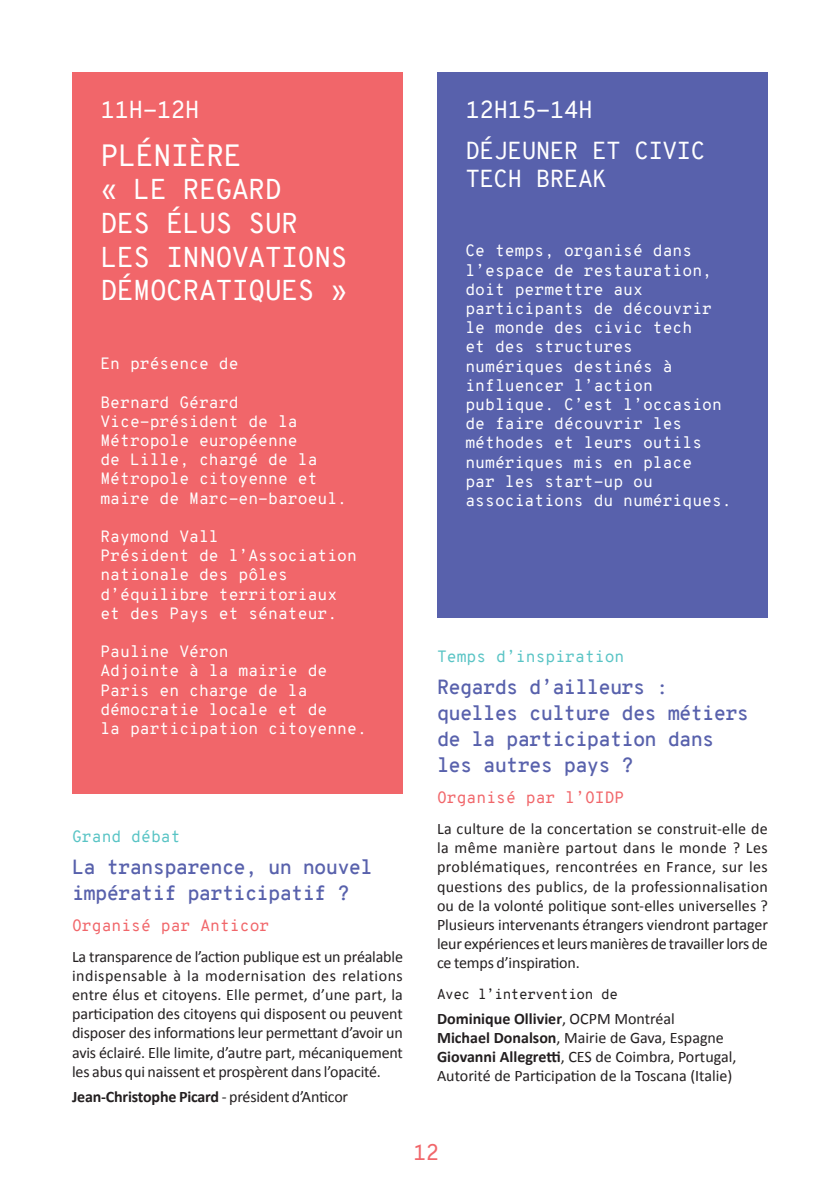
<style>
.page{position:relative;width:840px;height:1191px;background:#fff}
.page>*{position:absolute;margin:0;border:0;box-sizing:border-box;transform-origin:0 0}
.t1{font:30px "Overpass Mono";letter-spacing:-.03em;color:#fff}
.t2{font:28px/33.6px "Overpass Mono";letter-spacing:-.03em;color:#fff}
.t3{font:24px/40.2px "Overpass Mono";letter-spacing:-.03em;color:#fff}
.t4{font:22px "Overpass Mono";color:#f1666a}
.t5{font:600 20px/26px "Overpass Mono";letter-spacing:-.04em;color:#5861ac}
.t6{font:16px/19.2px "Calibri";letter-spacing:-.01em;color:#231f20;text-align:justify}
.t7{font:16px/19.2px "Overpass Mono";color:#fff}
.t8{font:700 16px "Calibri";letter-spacing:-.01em;color:#231f20}
.t9{font:16px "Overpass Mono";color:#f1666a}
.t10{font:16px "Overpass Mono";color:#59c4c5}
.t11{font:14px "Overpass Mono";letter-spacing:-.03em;color:#231f20}
.s1{font-weight:400}
.s2{font-weight:700}
</style>
<div class="page">
<div style="left:72px;top:72px;width:331px;height:722px;background:#f1666a"></div>
<div style="left:437px;top:72px;width:330px;height:545px;background:#5861ac"></div>
<h3 class="t3" style="left:100px;top:90px;width:101px">11H-12H</h3>
<h1 class="t1" style="left:100px;top:134px;width:143px">PLÉNIÈRE</h1>
<h2 class="t2" style="left:100px;top:173px;width:248px">« LE REGARD<br>DES ÉLUS SUR<br>LES INNOVATIONS<br>DÉMOCRATIQUES »</h2>
<p class="t7" style="left:100px;top:354px;width:139px">En présence de</p>
<p class="t7" style="left:100px;top:392px;width:248px">Bernard Gérard<br>Vice-président de la<br>Métropole européenne<br>de Lille, chargé de la<br>Métropole citoyenne et maire de Marc-en-baroeul.</p>
<p class="t7" style="left:100px;top:527px;width:258px">Raymond Vall<br>Président de l’Association nationale des pôles d’équilibre territoriaux et des Pays et sénateur.</p>
<p class="t7" style="left:100px;top:642px;width:268px">Pauline Véron<br>Adjointe à la mairie de<br>Paris en charge de la démocratie locale et de<br>la participation citoyenne.</p>
<p class="t10" style="left:72px;top:825px;width:110px">Grand débat</p>
<p class="t5" style="left:72px;top:853px;width:302px">La transparence, un nouvel impératif participatif ?</p>
<p class="t9" style="left:72px;top:914px;width:199px">Organisé par Anticor</p>
<p class="t6" style="left:72px;top:946px;width:332px">La transparence de l’action publique est un préalable indispensable à la modernisation des relations entre élus et citoyens. Elle permet, d’une part, la participation des citoyens qui disposent ou peuvent disposer des informations leur permettant d’avoir un avis éclairé. Elle limite, d’autre part, mécaniquement les abus qui naissent et prospèrent dans l’opacité.</p>
<p class="t8" style="left:72px;top:1086px;width:277px">Jean-Christophe Picard <span class="s1">- président d’Anticor</span></p>
<h3 class="t3" style="left:465px;top:90px;width:241px">12H15-14H<br>DÉJEUNER ET CIVIC</h3>
<h3 class="t3" style="left:465px;top:159px;width:143px">TECH BREAK</h3>
<p class="t7" style="left:465px;top:241px;width:268px">Ce temps, organisé dans l’espace de restauration, doit permettre aux participants de découvrir le monde des civic tech<br>et des structures numériques destinés à influencer l’action publique. C’est l’occasion de faire découvrir les méthodes et leurs outils numériques mis en place<br>par les start-up ou associations du numériques.</p>
<p class="t10" style="left:437px;top:645px;width:189px">Temps d’inspiration</p>
<p class="t5" style="left:437px;top:674px;width:313px">Regards d’ailleurs : quelles culture des métiers de la participation dans les autres pays ?</p>
<p class="t9" style="left:437px;top:786px;width:189px">Organisé par l’OIDP</p>
<p class="t6" style="left:437px;top:819px;width:332px">La culture de la concertation se construit-elle de la même manière partout dans le monde ? Les problématiques, rencontrées en France, sur les questions des publics, de la professionnalisation ou de la volonté politique sont-elles universelles ?<br>Plusieurs intervenants étrangers viendront partager leur expériences et leurs manières de travailler lors de ce temps d’inspiration.</p>
<p class="t11" style="left:437px;top:984px;width:182px">Avec l’intervention de</p>
<p class="t6" style="left:437px;top:1009px;width:300px;text-align:left"><span class="s2">Dominique Ollivier</span>, OCPM Montréal<br><span class="s2">Michael Donalson</span>, Mairie de Gava, Espagne <span class="s2">Giovanni Allegretti</span>, CES de Coimbra, Portugal, Autorité de Participation de la Toscana (Italie)</p>
<h3 class="t4" style="left:413px;top:1136px;width:27px">12</h3>
</div>
